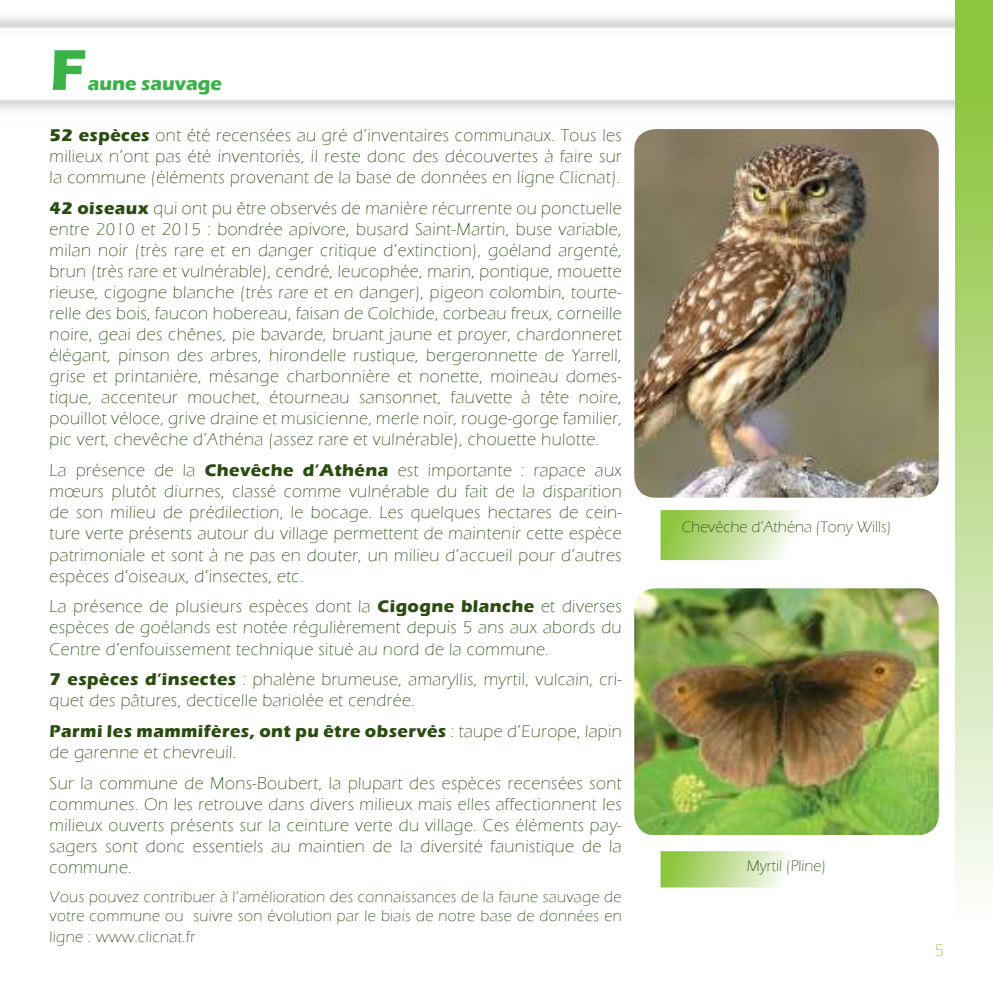
<style>
.page{position:relative;width:993px;height:993px;background:#fff}
.page>*{position:absolute;margin:0;border:0;box-sizing:border-box;transform-origin:0 0}
.t1{font:700 59.5px "Eras ITC";color:#3ab247}
.t2{font:700 19.25px "Eras ITC";color:#3ab247}
.t3{font:300 17.5px/21px "Eras ITC";letter-spacing:.025em;color:#294c0f;text-align:justify}
.t4{font:300 17.5px "Eras ITC";color:#90c73d}
.t5{font:300 15.75px/18.9px "Eras ITC";letter-spacing:.025em;color:#294c0f}
.t6{font:300 15.75px "Eras ITC";color:#294c0f}
.s1{font-weight:700}
</style>
<div class="page">
<img style="left:0;top:18px;width:955px;height:870px">
<div style="left:955px;top:0;width:37px;height:992px;background:linear-gradient(to bottom,#82bf2c,#fff)"></div>
<img style="left:634px;top:129px;width:304px;height:368px">
<img style="left:634px;top:588px;width:304px;height:246px">
<svg style="left:660px;top:510px;width:252px;height:50px"></svg>
<svg style="left:660px;top:850px;width:252px;height:37px"></svg>
<h1 class="t1" style="left:50px;top:36px;width:38px">F</h1>
<p class="t2" style="left:88px;top:72px;width:136px">aune sauvage</p>
<p class="t3" style="left:50px;top:125px;width:573px"><span class="s1">52 espèces</span> ont été recensées au gré d’inventaires communaux. Tous les milieux n’ont pas été inventoriés, il reste donc des découvertes à faire sur la commune (éléments provenant de la base de données en ligne Clicnat).</p>
<p class="t3" style="left:50px;top:198px;width:573px"><span class="s1">42 oiseaux</span> qui ont pu être observés de manière récurrente ou ponctuelle entre 2010 et 2015 : bondrée apivore, busard Saint-Martin, buse variable, milan noir (très rare et en danger critique d’extinction), goéland argenté, brun (très rare et vulnérable), cendré, leucophée, marin, pontique, mouette rieuse, cigogne blanche (très rare et en danger), pigeon colombin, tourte&shy;relle des bois, faucon hobereau, faisan de Colchide, corbeau freux, corneille noire, geai des chênes, pie bavarde, bruant jaune et proyer, chardonneret élégant, pinson des arbres, hirondelle rustique, bergeronnette de Yarrell, grise et printanière, mésange charbonnière et nonette, moineau domes&shy;tique, accenteur mouchet, étourneau sansonnet, fauvette à tête noire, pouillot véloce, grive draine et musicienne, merle noir, rouge-gorge familier, pic vert, chevêche d’Athéna (assez rare et vulnérable), chouette hulotte.</p>
<p class="t3" style="left:50px;top:460px;width:573px">La présence de la <span class="s1">Chevêche d’Athéna</span> est importante : rapace aux mœurs plutôt diurnes, classé comme vulnérable du fait de la disparition de son milieu de prédilection, le bocage. Les quelques hectares de cein&shy;ture verte présents autour du village permettent de maintenir cette espèce patrimoniale et sont à ne pas en douter, un milieu d’accueil pour d’autres espèces d’oiseaux, d’insectes, etc.</p>
<p class="t3" style="left:50px;top:596px;width:573px">La présence de plusieurs espèces dont la <span class="s1">Cigogne blanche</span> et diverses espèces de goélands est notée régulièrement depuis 5 ans aux abords du Centre d’enfouissement technique situé au nord de la commune.</p>
<p class="t3" style="left:50px;top:669px;width:573px"><span class="s1">7 espèces d’insectes</span> : phalène brumeuse, amaryllis, myrtil, vulcain, cri&shy;quet des pâtures, decticelle bariolée et cendrée.</p>
<p class="t3" style="left:50px;top:721px;width:573px"><span class="s1">Parmi les mammifères, ont pu être observés</span> : taupe d’Europe, lapin de garenne et chevreuil.</p>
<p class="t3" style="left:50px;top:773px;width:573px">Sur la commune de Mons-Boubert, la plupart des espèces recensées sont communes. On les retrouve dans divers milieux mais elles affectionnent les milieux ouverts présents sur la ceinture verte du village. Ces éléments pay&shy;sagers sont donc essentiels au maintien de la diversité faunistique de la commune.</p>
<p class="t5" style="left:50px;top:887px;width:573px">Vous pouvez contribuer à l’amélioration des connaissances de la faune sauvage de votre commune ou suivre son évolution par le biais de notre base de données en</p>
<p class="t5" style="left:50px;top:927px;width:147px">ligne : www.clicnat.fr</p>
<p class="t6" style="left:681px;top:518px;width:211px">Chevêche d’Athéna (Tony Wills)</p>
<p class="t6" style="left:746px;top:856px;width:81px">Myrtil (Pline)</p>
<p class="t4" style="left:934px;top:940px;width:11px">5</p>
</div>
